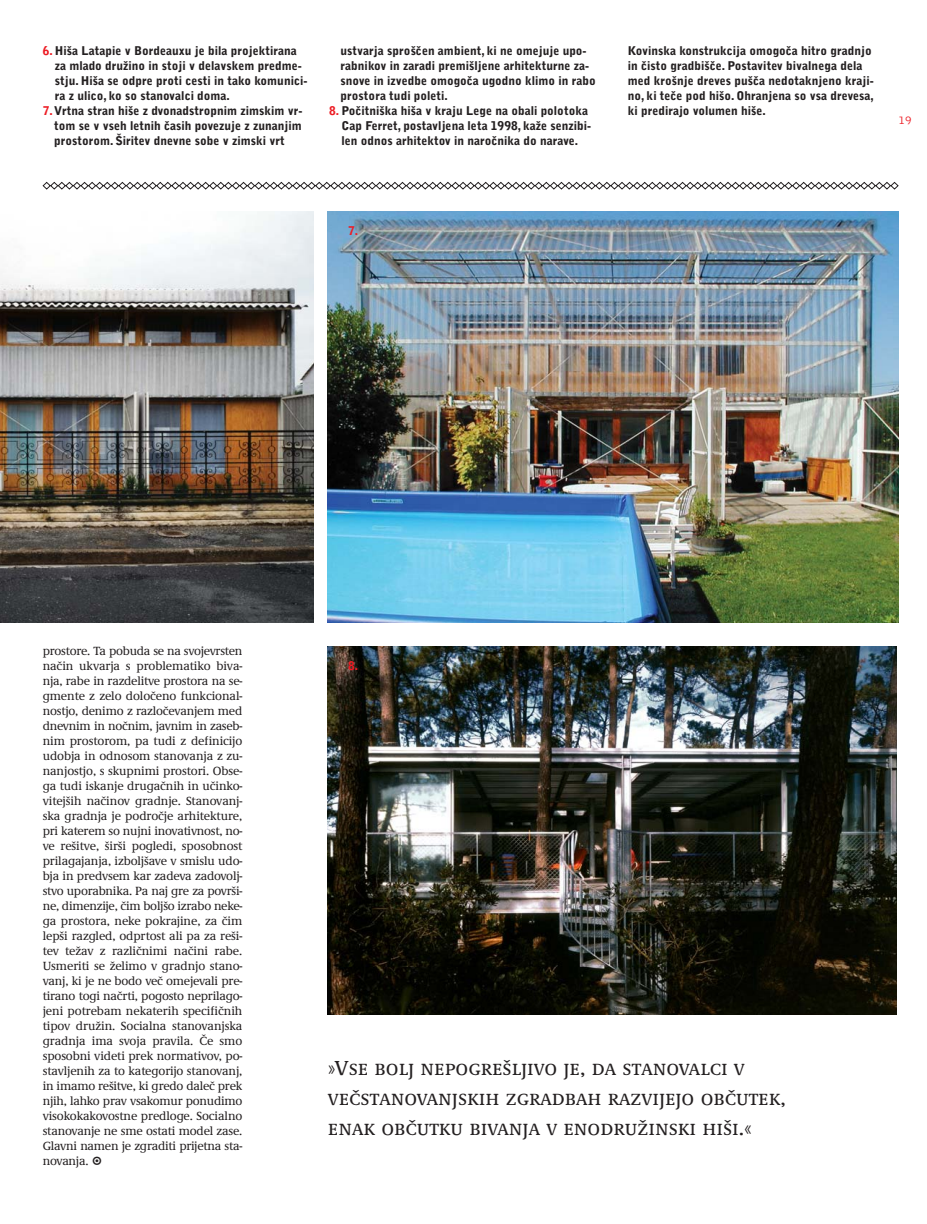
<style>
.page{position:relative;width:927px;height:1224px;background:#fff}
.page>*{position:absolute;margin:0;border:0;box-sizing:border-box;transform-origin:0 0}
.t1{font:700 21px/30px "Demos LT Medium CE";color:#231f20}
.t2{font:12.3px/15px "Demos LT Medium CE";letter-spacing:-.02em;color:#231f20;text-align:justify}
.t3{font:12px/15px "Bell Gothic Black CE";color:#231f20}
.t4{font:12px "Bell Gothic Black CE";color:#ed1c24}
.t5{font:12px "Bell Gothic Light CE";color:#ed1c24}
.s1{color:#ed1c24}
.s2{font-family:"FF Dingbests"}
</style>
<div class="page">
<img style="left:0;top:211px;width:313px;height:411px">
<img style="left:328px;top:211px;width:570px;height:411px">
<img style="left:328px;top:646px;width:568px;height:368px">
<svg style="left:42px;top:181px;width:856px;height:9px"></svg>
<p class="t3" style="left:55px;top:43px;width:254px;text-indent:-12px"><span class="s1">6.</span> Hiša Latapie v Bordeauxu je bila projektirana za mlado družino in stoji v delavskem predme&shy;stju. Hiša se odpre proti cesti in tako komunici&shy;ra z ulico, ko so stanovalci doma.</p>
<p class="t3" style="left:54px;top:103px;width:250px;text-align:justify;text-indent:-11px"><span class="s1">7.</span> Vrtna stran hiše z dvonadstropnim zimskim vr&shy;tom se v vseh letnih časih povezuje z zunanjim prostorom. Širitev dnevne sobe v zimski vrt</p>
<p class="t3" style="left:340px;top:43px;width:256px">ustvarja sproščen ambient, ki ne omejuje upo&shy;rabnikov in zaradi premišljene arhitekturne za&shy;snove in izvedbe omogoča ugodno klimo in rabo prostora tudi poleti.</p>
<p class="t3" style="left:341px;top:103px;width:251px;text-indent:-12px"><span class="s1">8.</span> Počitniška hiša v kraju Lege na obali polotoka<br>Cap Ferret, postavljena leta 1998, kaže senzibi&shy;len odnos arhitektov in naročnika do narave.</p>
<p class="t4" style="left:348px;top:225px;width:12px">7.</p>
<p class="t3" style="left:627px;top:43px;width:247px">Kovinska konstrukcija omogoča hitro gradnjo in čisto gradbišče. Postavitev bivalnega dela med krošnje dreves pušča nedotaknjeno kraji&shy;no, ki teče pod hišo. Ohranjena so vsa drevesa, ki predirajo volumen hiše.</p>
<p class="t5" style="left:898px;top:114px;width:15px">19</p>
<p class="t2" style="left:43px;top:643px;width:201px">prostore. Ta pobuda se na svojevrsten način ukvarja s problematiko biva&shy;nja, rabe in razdelitve prostora na se&shy;gmente z zelo določeno funkcional&shy;nostjo, denimo z razločevanjem med dnevnim in nočnim, javnim in zaseb&shy;nim prostorom, pa tudi z definicijo udobja in odnosom stanovanja z zu&shy;nanjostjo, s skupnimi prostori. Obse&shy;ga tudi iskanje drugačnih in učinko&shy;vitejših načinov gradnje. Stanovanj&shy;ska gradnja je področje arhitekture, pri katerem so nujni inovativnost, no&shy;ve rešitve, širši pogledi, sposobnost prilagajanja, izboljšave v smislu udo&shy;bja in predvsem kar zadeva zadovolj&shy;stvo uporabnika. Pa naj gre za površi&shy;ne, dimenzije, čim boljšo izrabo neke&shy;ga prostora, neke pokrajine, za čim lepši razgled, odprtost ali pa za reši&shy;tev težav z različnimi načini rabe.<br>Usmeriti se želimo v gradnjo stano&shy;vanj, ki je ne bodo več omejevali pre&shy;tirano togi načrti, pogosto neprilago&shy;jeni potrebam nekaterih specifičnih tipov družin. Socialna stanovanjska gradnja ima svoja pravila. Če smo sposobni videti prek normativov, po&shy;stavljenih za to kategorijo stanovanj, in imamo rešitve, ki gredo daleč prek njih, lahko prav vsakomur ponudimo visokokakovostne predloge. Socialno stanovanje ne sme ostati model zase.<br>Glavni namen je zgraditi prijetna sta&shy;novanja. <span class="s2">A</span></p>
<p class="t4" style="left:348px;top:660px;width:12px">8.</p>
<p class="t1" style="left:328px;top:1052px;width:459px">»Vse bolj nepogrešljivo je, da stanovalci v večstanovanjskih zgradbah razvijejo občutek, enak občutku bivanja v enodružinski hiši.«</p>
</div>
